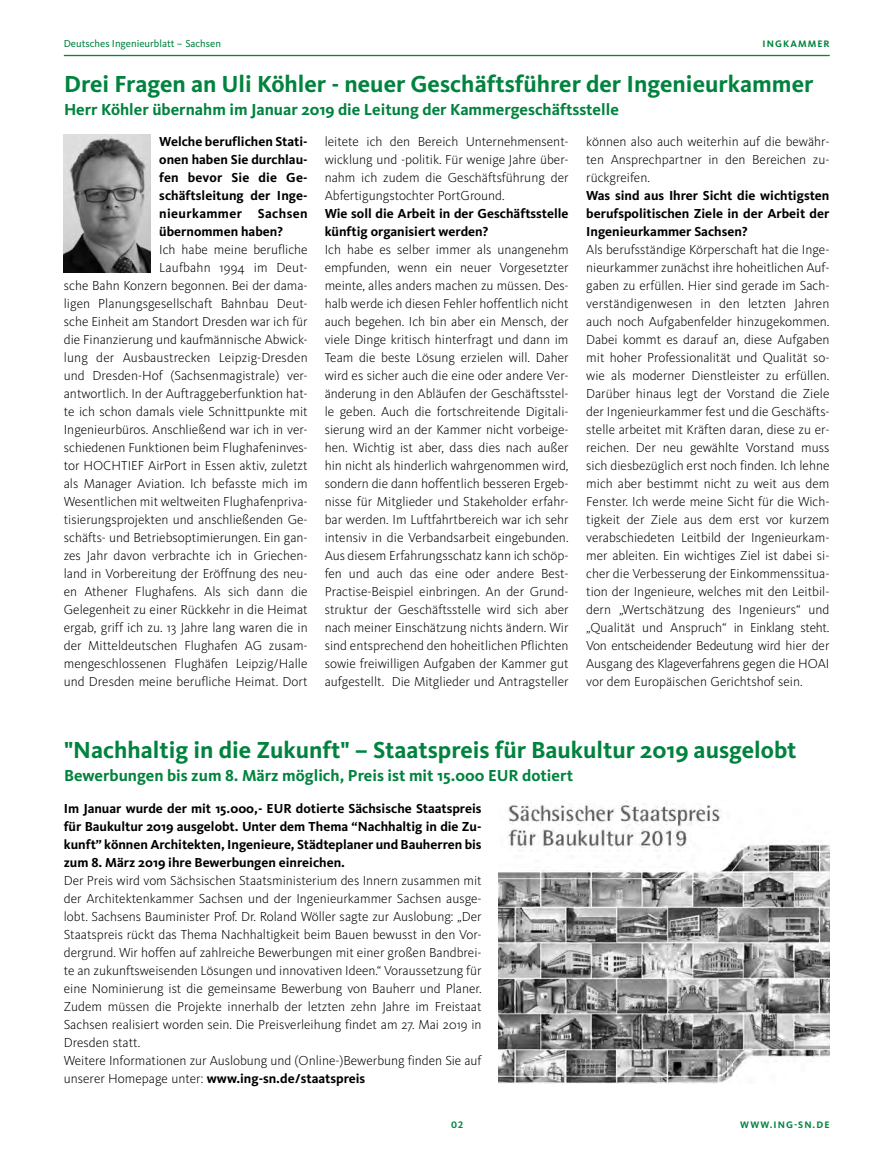
<style>
.page{position:relative;width:872px;height:1170px;background:#fff}
.page>*{position:absolute;margin:0;border:0;box-sizing:border-box;transform-origin:0 0}
.t1{font:700 24px "Kievit OT";color:#00833e}
.t2{font:700 16.5px "Kievit OT";color:#00833e}
.t3{font:300 13.5px/18px "Kievit OT";color:#000;text-align:justify}
.t4{font:700 13.5px/18px "Kievit OT";color:#000;text-align:justify}
.t5{font:10.5px "Kievit OT";color:#00833e}
.t6{font:700 9.75px "Kievit OT";letter-spacing:.11em;color:#00833e}
.s1{font-weight:700}
</style>
<div class="page">
<hr style="left:64px;top:55px;width:765px;height:1px;background:#00833e">
<img style="left:64px;top:134px;width:87px;height:138px">
<img style="left:498px;top:803px;width:331px;height:280px">
<p class="t5" style="left:64px;top:38px;width:159px">Deutsches Ingenieurblatt – Sachsen</p>
<p class="t6" style="left:762px;top:38px;width:69px">INGKAMMER</p>
<h1 class="t1" style="left:64px;top:70px;width:751px">Drei Fragen an Uli Köhler - neuer Geschäftsführer der Ingenieurkammer</h1>
<p class="t2" style="left:64px;top:99px;width:556px">Herr Köhler übernahm im Januar 2019 die Leitung der Kammergeschäftsstelle</p>
<p class="t3" style="left:325px;top:133px;width:245px">leitete ich den Bereich Unternehmensent&shy;wicklung und -politik. Für wenige Jahre über&shy;nahm ich zudem die Geschäftsführung der Abfertigungstochter PortGround.</p>
<p class="t4" style="left:325px;top:205px;width:245px">Wie soll die Arbeit in der Geschäftsstelle künftig organisiert werden?</p>
<p class="t3" style="left:325px;top:241px;width:245px">Ich habe es selber immer als unangenehm empfunden, wenn ein neuer Vorgesetzter meinte, alles anders machen zu müssen. Des&shy;halb werde ich diesen Fehler hoffentlich nicht auch begehen. Ich bin aber ein Mensch, der viele Dinge kritisch hinterfragt und dann im Team die beste Lösung erzielen will. Daher wird es sicher auch die eine oder andere Ver&shy;änderung in den Abläufen der Geschäftsstel&shy;le geben. Auch die fortschreitende Digitali&shy;sierung wird an der Kammer nicht vorbeige&shy;hen. Wichtig ist aber, dass dies nach außer hin nicht als hinderlich wahrgenommen wird, sondern die dann hoffentlich besseren Ergeb&shy;nisse für Mitglieder und Stakeholder erfahr&shy;bar werden. Im Luftfahrtbereich war ich sehr intensiv in die Verbandsarbeit eingebunden.<br>Aus diesem Erfahrungsschatz kann ich schöp&shy;fen und auch das eine oder andere Best-Practise-Beispiel einbringen. An der Grund&shy;struktur der Geschäftsstelle wird sich aber nach meiner Einschätzung nichts ändern. Wir sind entsprechend den hoheitlichen Pflichten sowie freiwilligen Aufgaben der Kammer gut aufgestellt. Die Mitglieder und Antragsteller</p>
<p class="t3" style="left:586px;top:133px;width:245px">können also auch weiterhin auf die bewähr&shy;ten Ansprechpartner in den Bereichen zu&shy;rückgreifen.</p>
<p class="t4" style="left:586px;top:186px;width:245px">Was sind aus Ihrer Sicht die wichtigsten berufspolitischen Ziele in der Arbeit der Ingenieurkammer Sachsen?</p>
<p class="t3" style="left:586px;top:241px;width:245px">Als berufsständige Körperschaft hat die Inge&shy;nieurkammer zunächst ihre hoheitlichen Auf&shy;gaben zu erfüllen. Hier sind gerade im Sach&shy;verständigenwesen in den letzten Jahren auch noch Aufgabenfelder hinzugekommen.<br>Dabei kommt es darauf an, diese Aufgaben mit hoher Professionalität und Qualität so&shy;wie als moderner Dienstleister zu erfüllen.<br>Darüber hinaus legt der Vorstand die Ziele der Ingenieurkammer fest und die Geschäfts&shy;stelle arbeitet mit Kräften daran, diese zu er&shy;reichen. Der neu gewählte Vorstand muss sich diesbezüglich erst noch finden. Ich lehne mich aber bestimmt nicht zu weit aus dem Fenster. Ich werde meine Sicht für die Wich&shy;tigkeit der Ziele aus dem erst vor kurzem verabschiedeten Leitbild der Ingenieurkam&shy;mer ableiten. Ein wichtiges Ziel ist dabei si&shy;cher die Verbesserung der Einkommenssitua&shy;tion der Ingenieure, welches mit den Leitbil&shy;dern „Wertschätzung des Ingenieurs“ und „Qualität und Anspruch“ in Einklang steht.<br>Von entscheidender Bedeutung wird hier der Ausgang des Klageverfahrens gegen die HOAI vor dem Europäischen Gerichtshof sein.</p>
<p class="t4" style="left:159px;top:133px;width:150px">Welche beruflichen Stati&shy;onen haben Sie durchlau&shy;fen bevor Sie die Ge&shy;schäftsleitung der Inge&shy;nieurkammer Sachsen übernommen haben?</p>
<p class="t3" style="left:64px;top:241px;width:245px;text-align:right">Ich habe meine berufliche<br>Laufbahn 1994 im Deut-<br>sche Bahn Konzern begonnen. Bei der dama&shy;ligen Planungsgesellschaft Bahnbau Deut&shy;sche Einheit am Standort Dresden war ich für die Finanzierung und kaufmännische Abwick&shy;lung der Ausbaustrecken Leipzig-Dresden und Dresden-Hof (Sachsenmagistrale) ver&shy;antwortlich. In der Auftraggeberfunktion hat&shy;te ich schon damals viele Schnittpunkte mit Ingenieurbüros. Anschließend war ich in ver&shy;schiedenen Funktionen beim Flughafeninves&shy;tor HOCHTIEF AirPort in Essen aktiv, zuletzt als Manager Aviation. Ich befasste mich im Wesentlichen mit weltweiten Flughafenpriva&shy;tisierungsprojekten und anschließenden Ge&shy;schäfts- und Betriebsoptimierungen. Ein gan&shy;zes Jahr davon verbrachte ich in Griechen&shy;land in Vorbereitung der Eröffnung des neu&shy;en Athener Flughafens. Als sich dann die Gelegenheit zu einer Rückkehr in die Heimat ergab, griff ich zu. 13 Jahre lang waren die in der Mitteldeutschen Flughafen AG zusam&shy;mengeschlossenen Flughäfen Leipzig/Halle und Dresden meine berufliche Heimat. Dort</p>
<h1 class="t1" style="left:64px;top:736px;width:734px">"Nachhaltig in die Zukunft" – Staatspreis für Baukultur 2019 ausgelobt</h1>
<p class="t2" style="left:64px;top:765px;width:510px">Bewerbungen bis zum 8. März möglich, Preis ist mit 15.000 EUR dotiert</p>
<p class="t4" style="left:64px;top:799px;width:419px">Im Januar wurde der mit 15.000,- EUR dotierte Sächsische Staatspreis für Baukultur 2019 ausgelobt. Unter dem Thema “Nachhaltig in die Zu&shy;kunft” können Architekten, Ingenieure, Städteplaner und Bauherren bis zum 8. März 2019 ihre Bewerbungen einreichen.</p>
<p class="t3" style="left:64px;top:871px;width:419px;text-align:left">Der Preis wird vom Sächsischen Staatsministerium des Innern zusammen mit der Architektenkammer Sachsen und der Ingenieurkammer Sachsen ausge&shy;lobt. Sachsens Bauminister Prof. Dr. Roland Wöller sagte zur Auslobung: „Der Staatspreis rückt das Thema Nachhaltigkeit beim Bauen bewusst in den Vor&shy;dergrund. Wir hoffen auf zahlreiche Bewerbungen mit einer großen Bandbrei&shy;te an zukunftsweisenden Lösungen und innovativen Ideen.“ Voraussetzung für eine Nominierung ist die gemeinsame Bewerbung von Bauherr und Planer.<br>Zudem müssen die Projekte innerhalb der letzten zehn Jahre im Freistaat Sachsen realisiert worden sein. Die Preisverleihung findet am 27. Mai 2019 in Dresden statt.<br>Weitere Informationen zur Auslobung und (Online-)Bewerbung finden Sie auf unserer Homepage unter: <span class="s1">www.ing-sn.de/staatspreis</span></p>
<p class="t6" style="left:451px;top:1118px;width:13px">02</p>
<p class="t6" style="left:740px;top:1118px;width:91px">WWW.ING-SN.DE</p>
</div>
